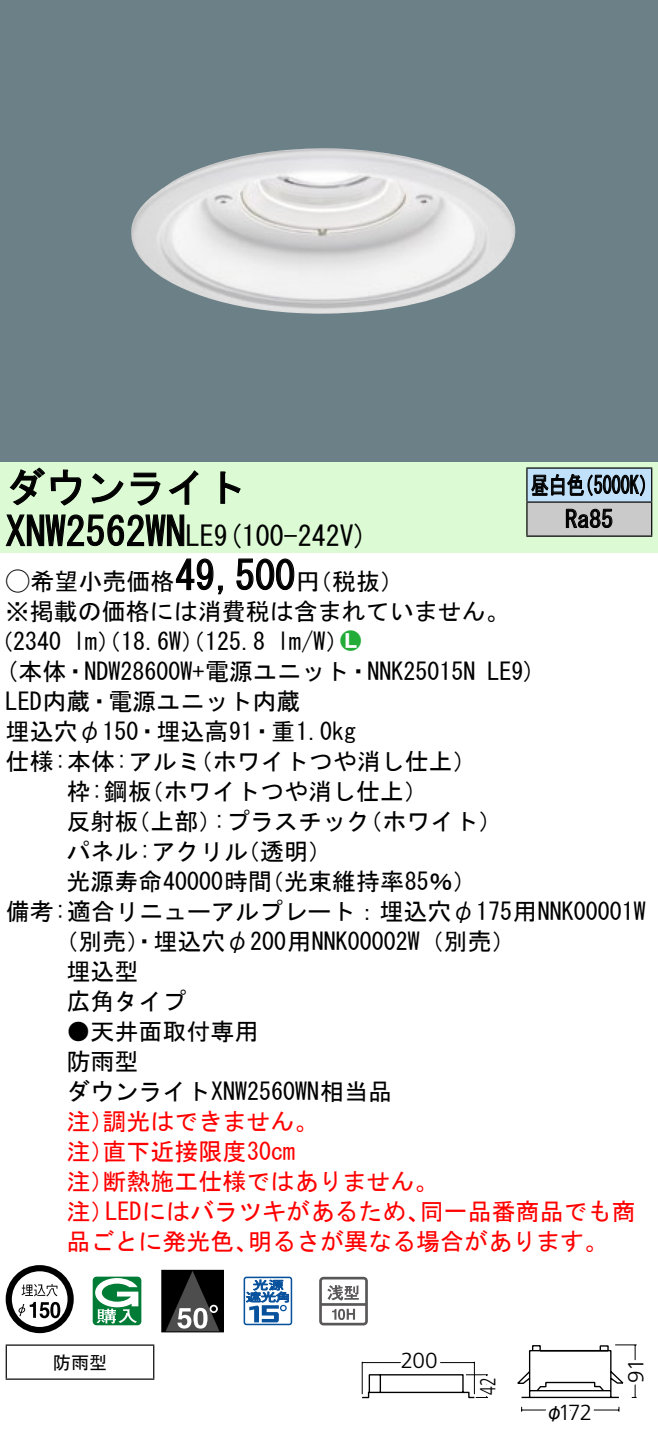
<style>
.page{position:relative;width:658px;height:1450px;background:#fff}
.page>*{position:absolute;margin:0;border:0;box-sizing:border-box;transform-origin:0 0}
.t1{font:40px "MS Gothic";color:#000}
.t2{font:28px "MS Gothic";color:#000}
.t3{font:24px/30px "MS Gothic";color:#000}
.t4{font:24px/30px "MS Gothic";color:#f00}
.t5{font:24px/34px "MS Gothic";color:#000;scale:.75 1}
.t6{font:24px "Ford Classification 1";color:#23ac38}
.t7{font:300 22px "Frutiger LT Std";letter-spacing:-.045em;color:#000}
.t8{font:300 22px "Frutiger LT Std";letter-spacing:-.045em;color:#000;scale:.72 1}
.t9{font:18px "MS Gothic";color:#000}
.t10{font:18px "Gothic MB101 Pro Regular 90 pv RKSJ H";color:#000}
.s1{font-size:28px}
.s2{font-family:"Ford Classification 1"}
.s3{color:#fff}
</style>
<div class="page">
<div style="left:0;top:0;width:658px;height:462px;background:#6c8087"></div>
<img style="left:131px;top:148px;width:384px;height:166px">
<div style="left:0;top:462px;width:658px;height:90px;background:#dcfad4"></div>
<svg style="left:9px;top:467px;width:73px;height:39px"></svg>
<svg style="left:91px;top:473px;width:33px;height:30px"></svg>
<svg style="left:130px;top:472px;width:30px;height:34px"></svg>
<svg style="left:168px;top:470px;width:30px;height:35px"></svg>
<svg style="left:220px;top:471px;width:21px;height:33px"></svg>
<svg style="left:5px;top:514px;width:180px;height:33px"></svg>
<svg style="left:175px;top:558px;width:48px;height:37px"></svg>
<svg style="left:236px;top:558px;width:59px;height:32px"></svg>
<svg style="left:6px;top:1265px;width:68px;height:68px"></svg>
<svg style="left:50px;top:1301px;width:10px;height:17px"></svg>
<svg style="left:93px;top:1276px;width:48px;height:49px"></svg>
<div style="left:162px;top:1270px;width:61px;height:61px;background:#000"></div>
<svg style="left:166px;top:1271px;width:53px;height:59px"></svg>
<div style="left:161px;top:1269px;width:63px;height:63px;border:1px solid #000"></div>
<svg style="left:243px;top:1276px;width:49px;height:49px"></svg>
<svg style="left:319px;top:1276px;width:49px;height:49px"></svg>
<hr style="left:6px;top:1344px;width:148px;height:1px;background:#000">
<hr style="left:6px;top:1345px;width:1px;height:33px;background:#000">
<hr style="left:153px;top:1345px;width:1px;height:33px;background:#000">
<hr style="left:6px;top:1378px;width:148px;height:1px;background:#000">
<div style="left:527px;top:468px;width:124px;height:34px;background:#c1e1fa"></div>
<div style="left:527px;top:502px;width:124px;height:34px;background:#cacaca"></div>
<hr style="left:526px;top:467px;width:126px;height:2px;background:#000">
<hr style="left:526px;top:468px;width:1px;height:33px;background:#000">
<hr style="left:651px;top:468px;width:1px;height:33px;background:#000">
<hr style="left:526px;top:501px;width:126px;height:2px;background:#000">
<hr style="left:526px;top:502px;width:1px;height:33px;background:#000">
<hr style="left:651px;top:502px;width:1px;height:33px;background:#000">
<hr style="left:526px;top:535px;width:126px;height:2px;background:#000">
<svg style="left:531px;top:474px;width:114px;height:23px"></svg>
<svg style="left:565px;top:508px;width:47px;height:20px"></svg>
<hr style="left:361px;top:1361px;width:2px;height:33px;background:#000">
<svg style="left:362px;top:1361px;width:126px;height:38px"></svg>
<div style="left:411px;top:1350px;width:15px;height:20px;border:7px solid #fff;border-radius:50%"></div>
<div style="left:410px;top:1348px;width:17px;height:23px;border:7px solid #fff;border-radius:50%"></div>
<div style="left:424px;top:1350px;width:15px;height:20px;border:7px solid #fff;border-radius:50%"></div>
<div style="left:422px;top:1348px;width:18px;height:23px;border:7px solid #fff;border-radius:50%"></div>
<svg style="left:517px;top:1344px;width:120px;height:68px"></svg>
<h1 class="t1" style="left:6px;top:467px;width:242px">ダウンライト</h1>
<p class="t2" style="left:214px;top:522px;width:155px">(9 100-242 (V</p>
<h1 class="t1" style="left:6px;top:511px;width:210px">XNW2562WN<span class="s1">LE</span></h1>
<h1 class="t1" style="left:175px;top:555px;width:121px">49,500</h1>
<p class="t3" style="left:6px;top:566px;width:505px"><span class="s2">A</span>希望小売価格<br>※掲載の価格には消費税は含まれていません。</p>
<p class="t6" style="left:340px;top:629px;width:22px">2<span class="s3">7</span></p>
<p class="t3" style="left:296px;top:566px;width:109px">（円税抜(</p>
<p class="t3" style="left:277px;top:626px;width:73px">l m (W/</p>
<p class="t3" style="left:-11px;top:626px;width:74px">（2340</p>
<p class="t3" style="left:73px;top:626px;width:193px">lm）（18.6 ）（W 125.8</p>
<p class="t5" style="left:565px;top:468px;width:65px;text-indent:-34px">昼白色<br>Ra85</p>
<p class="t5" style="left:575px;top:468px;width:109px">（5000 (K</p>
<p class="t3" style="left:6px;top:656px;width:471px">(本体・NDW28600 +W 電源ユニット・NNK25015N</p>
<p class="t3" style="left:6px;top:686px;width:296px">LED内蔵・電源ユニット内蔵</p>
<p class="t3" style="left:6px;top:716px;width:352px">埋込穴φ150・埋込高91・重1.0kg</p>
<p class="t3" style="left:189px;top:746px;width:290px">（ホワイトつや消し仕上(</p>
<p class="t3" style="left:140px;top:746px;width:289px;text-indent:-134px">仕様:本体:アルミ<br>（ホワイトつや消し仕上(</p>
<p class="t3" style="left:66px;top:776px;width:87px">枠:鋼板</p>
<p class="t3" style="left:487px;top:656px;width:50px">LE (9</p>
<p class="t3" style="left:66px;top:806px;width:73px">反射板</p>
<p class="t3" style="left:126px;top:806px;width:97px">（上部）</p>
<p class="t3" style="left:213px;top:806px;width:158px">:プラスチック</p>
<p class="t3" style="left:66px;top:836px;width:183px">パネル:アクリル</p>
<p class="t3" style="left:236px;top:836px;width:98px">（透明(</p>
<p class="t3" style="left:358px;top:806px;width:145px">（ホワイト(</p>
<p class="t3" style="left:66px;top:866px;width:207px">光源寿命40000時間</p>
<p class="t3" style="left:6px;top:896px;width:641px">備考:適合リニューアルプレート：埋込穴φ175用NNK00001W</p>
<p class="t3" style="left:54px;top:926px;width:463px">（別売）・埋込穴φ200用NNK00002 （W 別売(</p>
<p class="t3" style="left:66px;top:956px;width:74px">埋込型</p>
<p class="t3" style="left:66px;top:986px;width:121px">広角タイプ</p>
<p class="t3" style="left:66px;top:1016px;width:327px">●天井面取付専用<br>防雨型<br>ダウンライトXNW2560WN相当品</p>
<p class="t4" style="left:102px;top:1106px;width:217px">調光はできません。</p>
<p class="t3" style="left:260px;top:866px;width:218px">（光束維持率85％(</p>
<p class="t4" style="left:102px;top:1106px;width:194px;text-indent:-36px">注）<br>直下近接限度30cm</p>
<p class="t4" style="left:102px;top:1136px;width:337px;text-indent:-36px">注）<br>断熱施工仕様ではありません。</p>
<p class="t4" style="left:66px;top:1166px;width:49px">注）</p>
<p class="t4" style="left:66px;top:1196px;width:49px">注）</p>
<p class="t4" style="left:105px;top:1196px;width:326px">LEDにはバラツキがあるため、</p>
<p class="t4" style="left:420px;top:1196px;width:217px">同一品番商品でも商</p>
<p class="t4" style="left:66px;top:1226px;width:194px">品ごとに発光色、</p>
<p class="t4" style="left:248px;top:1226px;width:362px">明るさが異なる場合があります。</p>
<p class="t9" style="left:53px;top:1353px;width:55px">防雨型</p>
<p class="t7" style="left:401px;top:1347px;width:38px">200</p>
<p class="t8" style="left:475px;top:1394px;width:25px;rotate:-90deg">42</p>
<p class="t7" style="left:558px;top:1399px;width:35px">172</p>
<p class="t10" style="left:545px;top:1396px;width:19px">φ</p>
<p class="t7" style="left:623px;top:1382px;width:25px;rotate:-90deg">91</p>
</div>
